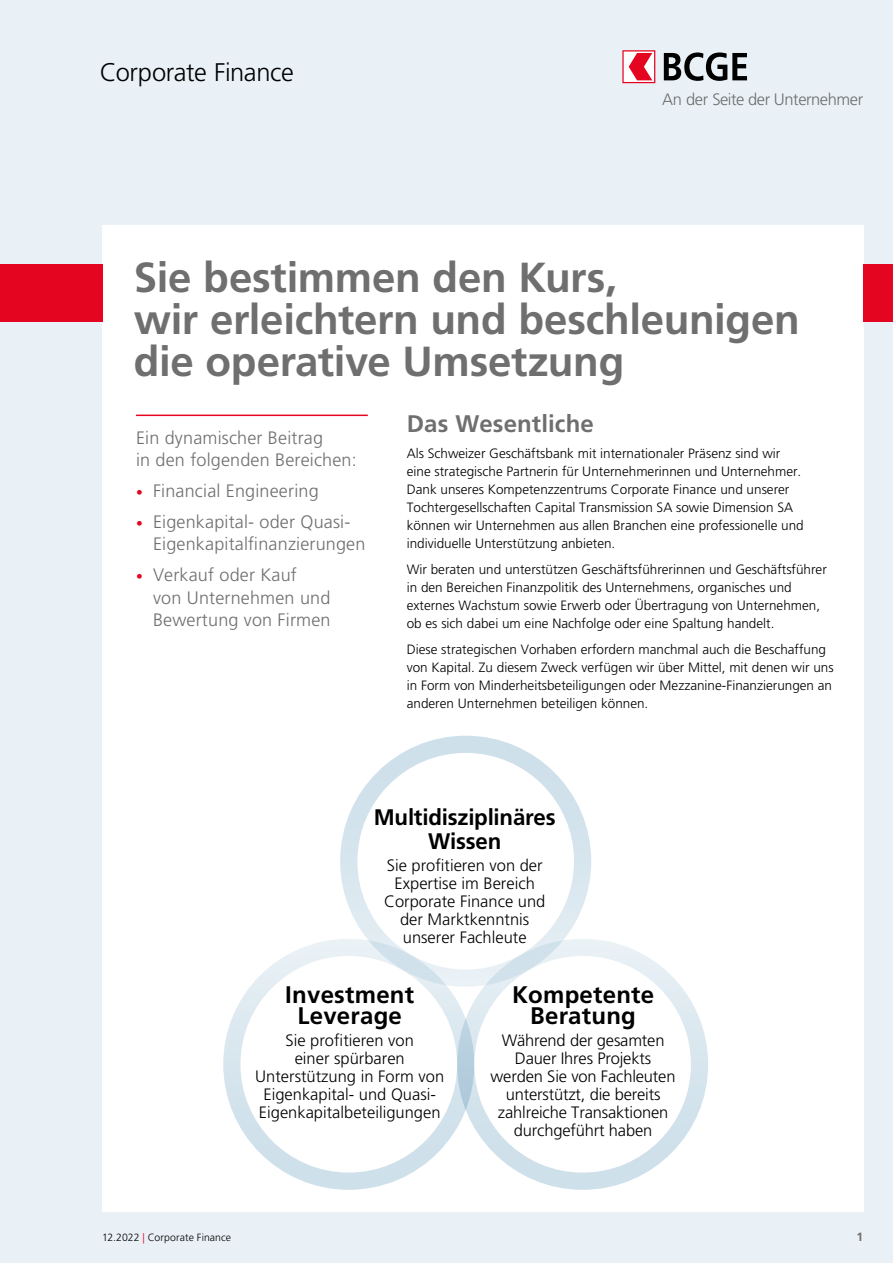
<style>
.page{position:relative;width:893px;height:1263px;background:#eaf1f6}
.page>*{position:absolute;margin:0;border:0;box-sizing:border-box;transform-origin:0 0}
.t1{font:700 42px/42px "Frutiger LT Std";letter-spacing:-.005em;color:#706f6f}
.t2{font:300 25.5px "Frutiger LT Std";letter-spacing:-.015em;color:#000}
.t3{font:700 24px/21px "Frutiger LT Std";letter-spacing:.01em;color:#000;text-align:center}
.t4{font:700 24px "Frutiger LT Std";letter-spacing:.005em;color:#706f6f}
.t5{font:700 22.5px/24px "Frutiger LT Std";letter-spacing:-.01em;color:#000;text-align:center}
.t6{font:300 18px/22.5px "Frutiger LT Std";letter-spacing:.01em;color:#706f6f}
.t7{font:300 16.5px/18px "Frutiger LT Std";color:#000;text-align:center}
.t8{font:300 16.5px "Frutiger";letter-spacing:-.025em;color:#6d6d6c}
.t9{font:300 13.5px/18px "Frutiger LT Std";color:#000}
.t10{font:700 12px "Frutiger LT Std";color:#706f6f}
.t11{font:300 10.5px "Frutiger LT Std";letter-spacing:.005em;color:#000}
.s1{font-size:13.5px;color:#e40521}
.s2{color:#e40521}
</style>
<div class="page">
<div style="left:102px;top:225px;width:761px;height:987px;background:#fff"></div>
<div style="left:457px;top:939px;width:251px;height:251px;background:linear-gradient(to bottom,#e8f0f5,#cbdee9);border-radius:50%"></div>
<svg style="left:223px;top:939px;width:251px;height:251px;background:#d5e4ed"></svg>
<div style="left:474px;top:956px;width:217px;height:216px;background:#fff;border-radius:50%"></div>
<div style="left:240px;top:956px;width:217px;height:216px;background:#fff;border-radius:50%"></div>
<svg style="left:340px;top:736px;width:251px;height:251px;background:#d6e5ed"></svg>
<div style="left:357px;top:753px;width:217px;height:216px;background:#fff;border-radius:50%"></div>
<div style="left:0;top:264px;width:102px;height:57px;background:#e40521"></div>
<div style="left:863px;top:264px;width:30px;height:57px;background:#e40521"></div>
<hr style="left:136px;top:415px;width:232px;height:1px;background:#e40521">
<svg style="left:622px;top:50px;width:33px;height:33px"></svg>
<svg style="left:664px;top:52px;width:83px;height:29px"></svg>
<h2 class="t2" style="left:100px;top:58px;width:195px">Corporate Finance</h2>
<p class="t8" style="left:662px;top:90px;width:202px">An der Seite der Unternehmer</p>
<h1 class="t1" style="left:134px;top:257px;width:667px">Sie bestimmen den Kurs,<br>wir erleichtern und beschleunigen die operative Umsetzung</h1>
<h3 class="t4" style="left:407px;top:409px;width:189px">Das Wesentliche</h3>
<p class="t9" style="left:407px;top:444px;width:398px">Als Schweizer Geschäftsbank mit internationaler Präsenz sind wir eine strategische Partnerin für Unternehmerinnen und Unternehmer.<br>Dank unseres Kompetenzzentrums Corporate Finance und unserer Tochtergesellschaften Capital Transmission SA sowie Dimension SA können wir Unternehmen aus allen Branchen eine professionelle und individuelle Unterstützung anbieten.</p>
<p class="t9" style="left:407px;top:561px;width:422px">Wir beraten und unterstützen Geschäftsführerinnen und Geschäftsführer in den Bereichen Finanzpolitik des Unternehmens, organisches und externes Wachstum sowie Erwerb oder Übertragung von Unternehmen, ob es sich dabei um eine Nachfolge oder eine Spaltung handelt.</p>
<p class="t9" style="left:407px;top:641px;width:428px">Diese strategischen Vorhaben erfordern manchmal auch die Beschaffung von Kapital. Zu diesem Zweck verfügen wir über Mittel, mit denen wir uns in Form von Minderheitsbeteiligungen oder Mezzanine-Finanzierungen an anderen Unternehmen beteiligen können.</p>
<h3 class="t6" style="left:136px;top:426px;width:222px">Ein dynamischer Beitrag<br>in den folgenden Bereichen:</h3>
<h3 class="t6" style="left:136px;top:480px;width:184px"><span class="s1">•</span> Financial Engineering</h3>
<h3 class="t6" style="left:153px;top:510px;width:214px;text-indent:-17px"><span class="s1">•</span> Eigenkapital- oder Quasi-<br>Eigenkapitalfinanzierungen</h3>
<h3 class="t6" style="left:153px;top:564px;width:179px;text-indent:-17px"><span class="s1">•</span> Verkauf oder Kauf<br>von Unternehmen und<br>Bewertung von Firmen</h3>
<h3 class="t5" style="left:374px;top:805px;width:183px">Multidisziplinäres<br>Wissen</h3>
<p class="t7" style="left:384px;top:857px;width:163px">Sie profitieren von der<br>Expertise im Bereich<br>Corporate Finance und der Marktkenntnis unserer Fachleute</p>
<h3 class="t3" style="left:285px;top:984px;width:130px">Investment<br>Leverage</h3>
<p class="t7" style="left:255px;top:1032px;width:190px">Sie profitieren von<br>einer spürbaren<br>Unterstützung in Form von<br>Eigenkapital- und Quasi-<br>Eigenkapitalbeteiligungen</p>
<p class="t11" style="left:102px;top:1232px;width:131px">12.2022 <span class="s2">|</span> Corporate Finance</p>
<h3 class="t3" style="left:512px;top:984px;width:144px">Kompetente<br>Beratung</h3>
<p class="t7" style="left:491px;top:1032px;width:186px">Während der gesamten<br>Dauer Ihres Projekts werden Sie von Fachleuten unterstützt, die bereits zahlreiche Transaktionen durchgeführt haben</p>
<p class="t10" style="left:856px;top:1230px;width:8px">1</p>
</div>
